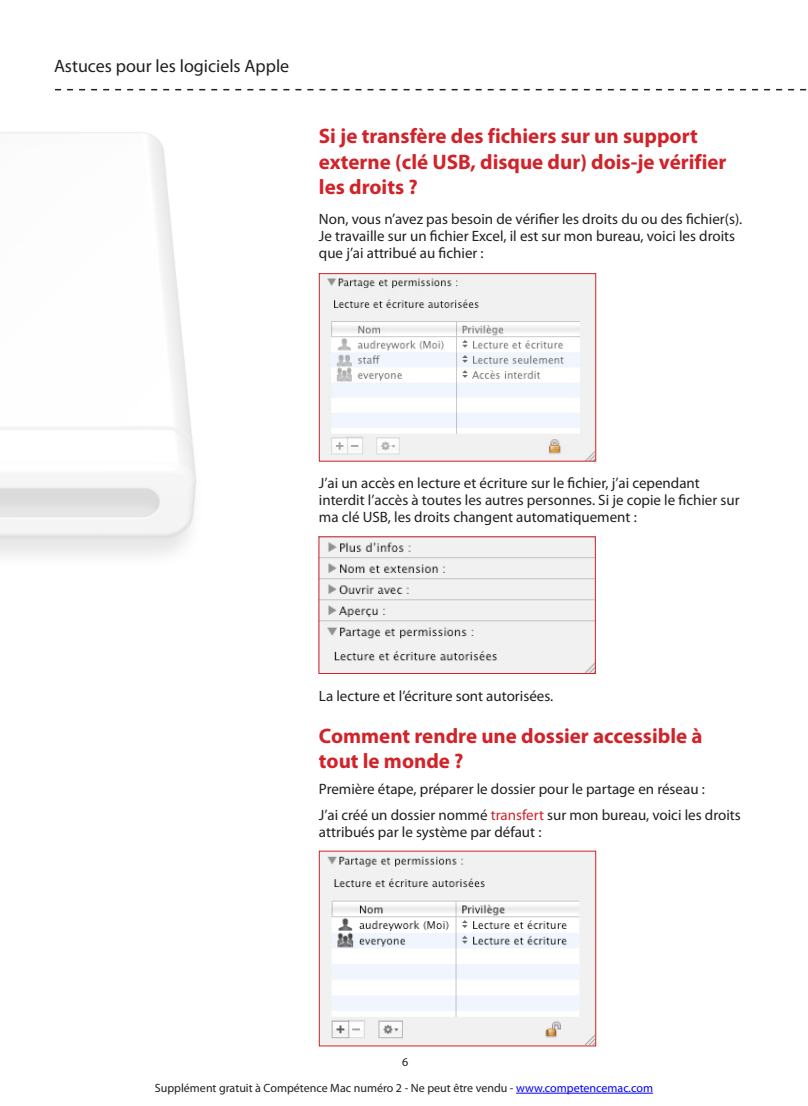
<style>
.page{position:relative;width:808px;height:1106px;background:#fff}
.page>*{position:absolute;margin:0;border:0;box-sizing:border-box;transform-origin:0 0}
.Titre3{font:700 21px/25.2px "Myriad Pro";color:#d1232a}
.t1{font:18px "Myriad Pro";color:#231f20}
.t2{font:15px/17px "Myriad Pro";color:#231f20}
.t3{font:12px "Myriad Pro";color:#231f20}
.s1{color:#d1232a}
.s2{color:#00f}
</style>
<div class="page">
<hr style="left:516px;top:1092px;width:137px;height:1px;background:#00f">
<svg style="left:55px;top:89px;width:752px;height:1px"></svg>
<img style="left:321px;top:275px;width:273px;height:184px">
<div style="left:319px;top:273px;width:277px;height:188px;border:1px solid #d1232a"></div>
<img style="left:321px;top:538px;width:273px;height:134px">
<div style="left:319px;top:536px;width:277px;height:138px;border:1px solid #d1232a"></div>
<img style="left:0;top:132px;width:196px;height:423px">
<img style="left:321px;top:852px;width:273px;height:192px">
<div style="left:319px;top:850px;width:277px;height:196px;border:1px solid #d1232a"></div>
<p class="t1" style="left:54px;top:55px;width:237px">Astuces pour les logiciels Apple</p>
<p class="Titre3" style="left:319px;top:123px;width:409px">Si je transfère des fichiers sur un support externe (clé USB, disque dur) dois-je vérifier les droits ?</p>
<p class="t2" style="left:319px;top:210px;width:425px">Non, vous n’avez pas besoin de vérifier les droits du ou des fichier(s).<br>Je travaille sur un fichier Excel, il est sur mon bureau, voici les droits que j’ai attribué au fichier :</p>
<p class="t2" style="left:319px;top:474px;width:422px">J’ai un accès en lecture et écriture sur le fichier, j’ai cependant interdit l’accès à toutes les autres personnes. Si je copie le fichier sur ma clé USB, les droits changent automatiquement :</p>
<p class="t2" style="left:319px;top:687px;width:236px">La lecture et l’écriture sont autorisées.</p>
<p class="Titre3" style="left:319px;top:722px;width:385px">Comment rendre une dossier accessible à tout le monde ?</p>
<p class="t2" style="left:319px;top:780px;width:387px">Première étape, préparer le dossier pour le partage en réseau :</p>
<p class="t2" style="left:319px;top:806px;width:423px">J’ai créé un dossier nommé <span class="s1">transfert</span> sur mon bureau, voici les droits attribués par le système par défaut :</p>
<p class="t3" style="left:402px;top:1055px;width:8px">6</p>
<p class="t3" style="left:155px;top:1080px;width:500px">Supplément gratuit à Compétence Mac numéro 2 - Ne peut être vendu - <span class="s2">www.competencemac.com</span></p>
</div>
